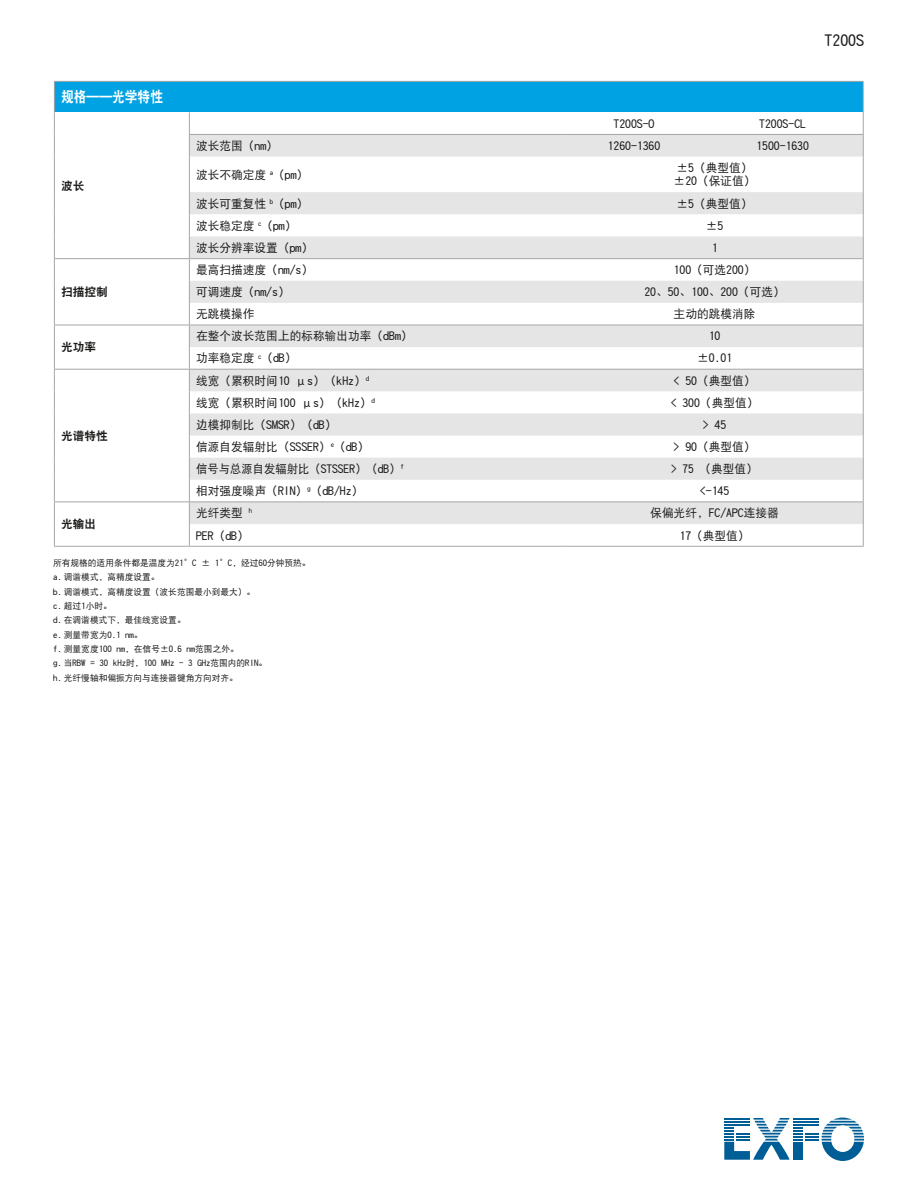
<style>
.page{position:relative;width:918px;height:1188px;background:#fff}
.page>*{position:absolute;margin:0;border:0;box-sizing:border-box;transform-origin:0 0}
.t1{font:15.75px "DF Hei W5";color:#1b1b1a}
.Tableau_titre{font:15px "DF Hei W9";color:#fff;scale:.85 1}
.Tableau_texte{font:11.7px/13.5px "DF Hei W5";color:#1b1b1a}
.Tableau_texte-2{font:11.7px "DF Hei W9";color:#1b1b1a}
.Notes_texte{font:8.7px "DF Hei W5";color:#1b1b1a}
</style>
<div class="page">
<svg style="left:724px;top:1118px;width:140px;height:43px"></svg>
<hr style="left:724px;top:1124px;width:26px;height:2px;background:#005e96">
<div style="left:54px;top:81px;width:809px;height:31px;background:#00a2e4"></div>
<svg style="left:55px;top:113px;width:134px;height:433px"></svg>
<svg style="left:190px;top:135px;width:673px;height:389px;fill:#e8e8e8"></svg>
<hr style="left:54px;top:81px;width:135px;height:1px;background:#a6a6a7">
<hr style="left:54px;top:82px;width:1px;height:30px;background:#a6a6a7">
<hr style="left:189px;top:81px;width:377px;height:1px;background:#a6a6a7">
<hr style="left:566px;top:81px;width:136px;height:1px;background:#a6a6a7">
<hr style="left:702px;top:81px;width:162px;height:1px;background:#a6a6a7">
<hr style="left:863px;top:82px;width:1px;height:30px;background:#a6a6a7">
<hr style="left:54px;top:258px;width:135px;height:1px;background:#a6a6a7">
<hr style="left:189px;top:134px;width:377px;height:1px;background:#a6a6a7">
<hr style="left:566px;top:134px;width:136px;height:1px;background:#a6a6a7">
<hr style="left:702px;top:134px;width:162px;height:1px;background:#a6a6a7">
<hr style="left:189px;top:258px;width:377px;height:1px;background:#a6a6a7">
<hr style="left:566px;top:258px;width:136px;height:1px;background:#a6a6a7">
<hr style="left:702px;top:258px;width:162px;height:1px;background:#a6a6a7">
<hr style="left:54px;top:325px;width:135px;height:1px;background:#a6a6a7">
<hr style="left:54px;top:369px;width:135px;height:1px;background:#a6a6a7">
<hr style="left:189px;top:325px;width:377px;height:1px;background:#a6a6a7">
<hr style="left:566px;top:325px;width:136px;height:1px;background:#a6a6a7">
<hr style="left:702px;top:325px;width:162px;height:1px;background:#a6a6a7">
<hr style="left:189px;top:369px;width:377px;height:1px;background:#a6a6a7">
<hr style="left:566px;top:369px;width:136px;height:1px;background:#a6a6a7">
<hr style="left:702px;top:369px;width:162px;height:1px;background:#a6a6a7">
<hr style="left:54px;top:501px;width:135px;height:1px;background:#a6a6a7">
<hr style="left:189px;top:501px;width:377px;height:1px;background:#a6a6a7">
<hr style="left:566px;top:501px;width:136px;height:1px;background:#a6a6a7">
<hr style="left:702px;top:501px;width:162px;height:1px;background:#a6a6a7">
<svg style="left:54px;top:112px;width:1px;height:45px"></svg>
<svg style="left:189px;top:112px;width:1px;height:45px"></svg>
<hr style="left:54px;top:157px;width:1px;height:35px;background:#a6a6a7">
<hr style="left:189px;top:157px;width:1px;height:35px;background:#a6a6a7">
<svg style="left:54px;top:192px;width:1px;height:354px"></svg>
<svg style="left:189px;top:192px;width:1px;height:354px"></svg>
<svg style="left:863px;top:112px;width:1px;height:45px"></svg>
<hr style="left:863px;top:157px;width:1px;height:35px;background:#a6a6a7">
<svg style="left:863px;top:192px;width:1px;height:354px"></svg>
<hr style="left:54px;top:546px;width:135px;height:1px;background:#a6a6a7">
<hr style="left:189px;top:546px;width:377px;height:1px;background:#a6a6a7">
<hr style="left:566px;top:546px;width:136px;height:1px;background:#a6a6a7">
<hr style="left:702px;top:546px;width:162px;height:1px;background:#a6a6a7">
<h1 class="t1" style="left:825px;top:33px;width:41px">T200S</h1>
<p class="Tableau_titre" style="left:61px;top:89px;width:121px">规格——光学特性</p>
<p class="Tableau_texte-2" style="left:61px;top:180px;width:25px">波长</p>
<p class="Tableau_texte-2" style="left:61px;top:286px;width:48px">扫描控制</p>
<p class="Tableau_texte-2" style="left:61px;top:341px;width:37px">光功率</p>
<p class="Tableau_texte-2" style="left:61px;top:430px;width:48px">光谱特性</p>
<p class="Tableau_texte-2" style="left:61px;top:518px;width:37px">光输出</p>
<p class="Tableau_texte" style="left:613px;top:117px;width:42px">T200S-O</p>
<p class="Tableau_texte" style="left:759px;top:117px;width:48px">T200S-CL</p>
<p class="Tableau_texte" style="left:196px;top:139px;width:83px">波长范围（nm）</p>
<p class="Tableau_texte" style="left:608px;top:139px;width:54px">1260-1360</p>
<p class="Tableau_texte" style="left:756px;top:139px;width:54px">1500-1630</p>
<p class="Tableau_texte" style="left:196px;top:168px;width:114px">波长不确定度 <sup>a</sup>（pm）</p>
<p class="Tableau_texte" style="left:674px;top:161px;width:83px">±5（典型值）±20（保证值）</p>
<p class="Tableau_texte" style="left:196px;top:197px;width:114px">波长可重复性 <sup>b</sup>（pm）</p>
<p class="Tableau_texte" style="left:677px;top:197px;width:78px">±5（典型值）</p>
<p class="Tableau_texte" style="left:196px;top:219px;width:102px">波长稳定度 <sup>c</sup>（pm）</p>
<p class="Tableau_texte" style="left:706px;top:219px;width:19px">±5</p>
<p class="Tableau_texte" style="left:196px;top:241px;width:119px">波长分辨率设置（pm）</p>
<p class="Tableau_texte" style="left:712px;top:241px;width:7px">1</p>
<p class="Tableau_texte" style="left:196px;top:263px;width:119px">最高扫描速度（nm/s）</p>
<p class="Tableau_texte" style="left:674px;top:263px;width:83px">100（可选200）</p>
<p class="Tableau_texte" style="left:196px;top:285px;width:95px">可调速度（nm/s）</p>
<p class="Tableau_texte" style="left:644px;top:285px;width:142px">20、50、100、200（可选）</p>
<p class="Tableau_texte" style="left:196px;top:307px;width:60px">无跳模操作</p>
<p class="Tableau_texte" style="left:674px;top:307px;width:83px">主动的跳模消除</p>
<p class="Tableau_texte" style="left:196px;top:329px;width:218px">在整个波长范围上的标称输出功率（dBm）</p>
<p class="Tableau_texte" style="left:709px;top:329px;width:13px">10</p>
<p class="Tableau_texte" style="left:196px;top:351px;width:102px">功率稳定度 <sup>c</sup>（dB）</p>
<p class="Tableau_texte" style="left:697px;top:351px;width:37px">±0.01</p>
<p class="Tableau_texte" style="left:196px;top:374px;width:175px">线宽（累积时间10 µs）（kHz）<sup>d</sup></p>
<p class="Tableau_texte" style="left:674px;top:374px;width:83px">&lt; 50（典型值）</p>
<p class="Tableau_texte" style="left:196px;top:396px;width:180px">线宽（累积时间100 µs）（kHz）<sup>d</sup></p>
<p class="Tableau_texte" style="left:671px;top:396px;width:89px">&lt; 300（典型值）</p>
<p class="Tableau_texte" style="left:196px;top:418px;width:142px">边模抑制比（SMSR）（dB）</p>
<p class="Tableau_texte" style="left:703px;top:418px;width:25px">&gt; 45</p>
<p class="Tableau_texte" style="left:196px;top:440px;width:175px">信源自发辐射比（SSSER）<sup>e</sup>（dB）</p>
<p class="Tableau_texte" style="left:674px;top:440px;width:83px">&gt; 90（典型值）</p>
<p class="Tableau_texte" style="left:196px;top:462px;width:209px">信号与总源自发辐射比（STSSER）（dB）<sup>f</sup></p>
<p class="Tableau_texte" style="left:671px;top:462px;width:88px">&gt; 75 （典型值）</p>
<p class="Tableau_texte" style="left:196px;top:484px;width:169px">相对强度噪声（RIN）<sup>g</sup>（dB/Hz）</p>
<p class="Tableau_texte" style="left:700px;top:484px;width:31px">&lt;-145</p>
<p class="Tableau_texte" style="left:196px;top:506px;width:58px">光纤类型 <sup>h</sup></p>
<p class="Tableau_texte" style="left:650px;top:506px;width:130px">保偏光纤，FC/APC连接器</p>
<p class="Tableau_texte" style="left:196px;top:529px;width:54px">PER（dB）</p>
<p class="Tableau_texte" style="left:679px;top:529px;width:72px">17（典型值）</p>
<p class="Notes_texte" style="left:53px;top:558px;width:259px">所有规格的适用条件都是温度为21°C ± 1°C，经过60分钟预热。</p>
<p class="Notes_texte" style="left:53px;top:573px;width:108px">a. 调谐模式，高精度设置。</p>
<p class="Notes_texte" style="left:53px;top:587px;width:204px">b. 调谐模式，高精度设置（波长范围最小到最大）。</p>
<p class="Notes_texte" style="left:53px;top:601px;width:60px">c. 超过1小时。</p>
<p class="Notes_texte" style="left:53px;top:616px;width:134px">d. 在调谐模式下，最佳线宽设置。</p>
<p class="Notes_texte" style="left:53px;top:630px;width:91px">e. 测量带宽为0.1 nm。</p>
<p class="Notes_texte" style="left:53px;top:644px;width:187px">f. 测量宽度100 nm，在信号±0.6 nm范围之外。</p>
<p class="Notes_texte" style="left:53px;top:659px;width:215px">g. 当RBW = 30 kHz时，100 MHz - 3 GHz范围内的RIN。</p>
<p class="Notes_texte" style="left:53px;top:673px;width:186px">h. 光纤慢轴和偏振方向与连接器键角方向对齐。</p>
</div>
